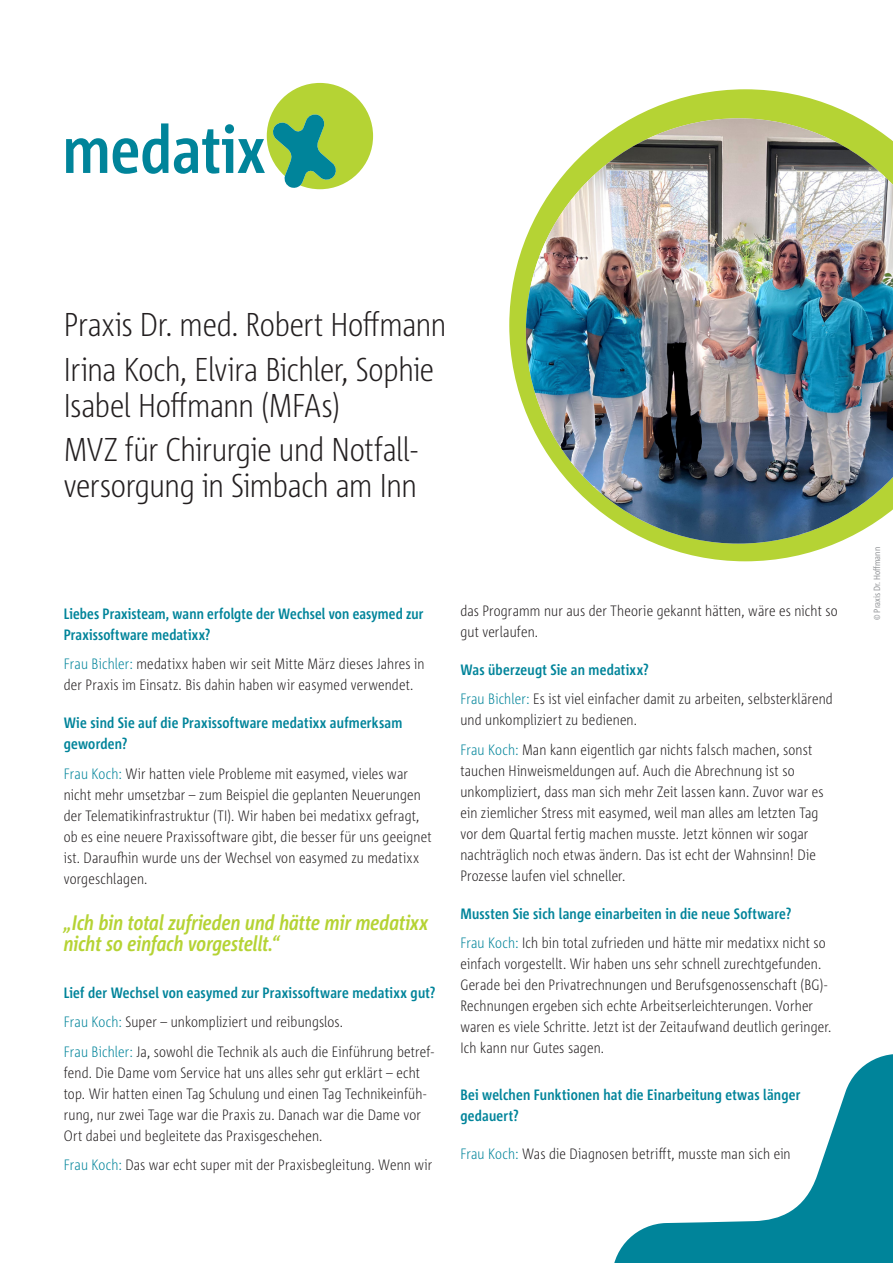
<style>
.page{position:relative;width:893px;height:1263px;background:#fff}
.page>*{position:absolute;margin:0;border:0;box-sizing:border-box;transform-origin:0 0}
.t1{font:300 33px/36px "Corpid E1 s Cd";letter-spacing:-.015em;color:#231f20}
.t2{font:italic 700 21px/21px "Corpid E1 s Cd";color:#b5d334}
.t3{font:300 15px/21px "Corpid E1 s Cd";letter-spacing:.01em;color:#231f20}
.t4{font:700 15px/21px "Corpid E1 s Cd";letter-spacing:.015em;color:#00849a}
.t5{font:9px "Corpid E1 s Cd";color:#939598}
.s1{color:#00849a}
</style>
<div class="page">
<svg style="left:66px;top:138px;width:41px;height:35px"></svg>
<svg style="left:113px;top:123px;width:55px;height:51px"></svg>
<svg style="left:174px;top:83px;width:199px;height:106px"></svg>
<svg style="left:509px;top:89px;width:349px;height:472px"></svg>
<img style="left:526px;top:118px;width:367px;height:426px">
<svg style="left:614px;top:1054px;width:279px;height:209px"></svg>
<p class="t1" style="left:64px;top:306px;width:384px">Praxis Dr. med. Robert Hoffmann</p>
<p class="t1" style="left:64px;top:350px;width:372px">Irina Koch, Elvira Bichler, Sophie<br>Isabel Hoffmann (MFAs)</p>
<p class="t1" style="left:64px;top:431px;width:355px">MVZ für Chirurgie und Notfall&shy;versorgung in Simbach am Inn</p>
<p class="t4" style="left:64px;top:602px;width:361px">Liebes Praxisteam, wann erfolgte der Wechsel von easymed zur<br>Praxissoftware medatixx?</p>
<p class="t3" style="left:64px;top:653px;width:362px"><span class="s1">Frau Bichler:</span> medatixx haben wir seit Mitte März dieses Jahres in der Praxis im Einsatz. Bis dahin haben wir easymed verwendet.</p>
<p class="t4" style="left:64px;top:712px;width:340px">Wie sind Sie auf die Praxissoftware medatixx aufmerksam geworden?</p>
<p class="t3" style="left:64px;top:762px;width:369px"><span class="s1">Frau Koch:</span> Wir hatten viele Probleme mit easymed, vieles war nicht mehr umsetzbar – zum Beispiel die geplanten Neuerungen der Telematikinfrastruktur (TI). Wir haben bei medatixx gefragt, ob es eine neuere Praxissoftware gibt, die besser für uns geeignet ist. Daraufhin wurde uns der Wechsel von easymed zu medatixx vorgeschlagen.</p>
<p class="t2" style="left:64px;top:912px;width:366px">„Ich bin total zufrieden und hätte mir medatixx nicht so einfach vorgestellt.“</p>
<p class="t4" style="left:64px;top:981px;width:373px">Lief der Wechsel von easymed zur Praxissoftware medatixx gut?</p>
<p class="t3" style="left:64px;top:1011px;width:281px"><span class="s1">Frau Koch:</span> Super – unkompliziert und reibungslos.</p>
<p class="t3" style="left:64px;top:1040px;width:372px"><span class="s1">Frau Bichler:</span> Ja, sowohl die Technik als auch die Einführung betref&shy;fend. Die Dame vom Service hat uns alles sehr gut erklärt – echt top. Wir hatten einen Tag Schulung und einen Tag Technikeinfüh&shy;rung, nur zwei Tage war die Praxis zu. Danach war die Dame vor Ort dabei und begleitete das Praxisgeschehen.</p>
<p class="t3" style="left:64px;top:1154px;width:370px"><span class="s1">Frau Koch:</span> Das war echt super mit der Praxisbegleitung. Wenn wir</p>
<p class="t3" style="left:460px;top:599px;width:379px">das Programm nur aus der Theorie gekannt hätten, wäre es nicht so gut verlaufen.</p>
<p class="t4" style="left:460px;top:658px;width:190px">Was überzeugt Sie an medatixx?</p>
<p class="t3" style="left:460px;top:688px;width:374px"><span class="s1">Frau Bichler:</span> Es ist viel einfacher damit zu arbeiten, selbsterklärend und unkompliziert zu bedienen.</p>
<p class="t3" style="left:460px;top:738px;width:365px"><span class="s1">Frau Koch:</span> Man kann eigentlich gar nichts falsch machen, sonst tauchen Hinweismeldungen auf. Auch die Abrechnung ist so unkompliziert, dass man sich mehr Zeit lassen kann. Zuvor war es ein ziemlicher Stress mit easymed, weil man alles am letzten Tag vor dem Quartal fertig machen musste. Jetzt können wir sogar nachträglich noch etwas ändern. Das ist echt der Wahnsinn! Die Prozesse laufen viel schneller.</p>
<p class="t4" style="left:460px;top:902px;width:332px">Mussten Sie sich lange einarbeiten in die neue Software?</p>
<p class="t3" style="left:460px;top:932px;width:373px"><span class="s1">Frau Koch:</span> Ich bin total zufrieden und hätte mir medatixx nicht so einfach vorgestellt. Wir haben uns sehr schnell zurechtgefunden.<br>Gerade bei den Privatrechnungen und Berufsgenossenschaft (BG)- Rechnungen ergeben sich echte Arbeitserleichterungen. Vorher waren es viele Schritte. Jetzt ist der Zeitaufwand deutlich geringer.<br>Ich kann nur Gutes sagen.</p>
<p class="t4" style="left:460px;top:1083px;width:342px">Bei welchen Funktionen hat die Einarbeitung etwas länger gedauert?</p>
<p class="t3" style="left:460px;top:1142px;width:332px"><span class="s1">Frau Koch:</span> Was die Diagnosen betrifft, musste man sich ein</p>
<p class="t5" style="left:871px;top:620px;width:74px;rotate:-90deg">© Praxis Dr. Hoffmann</p>
</div>
